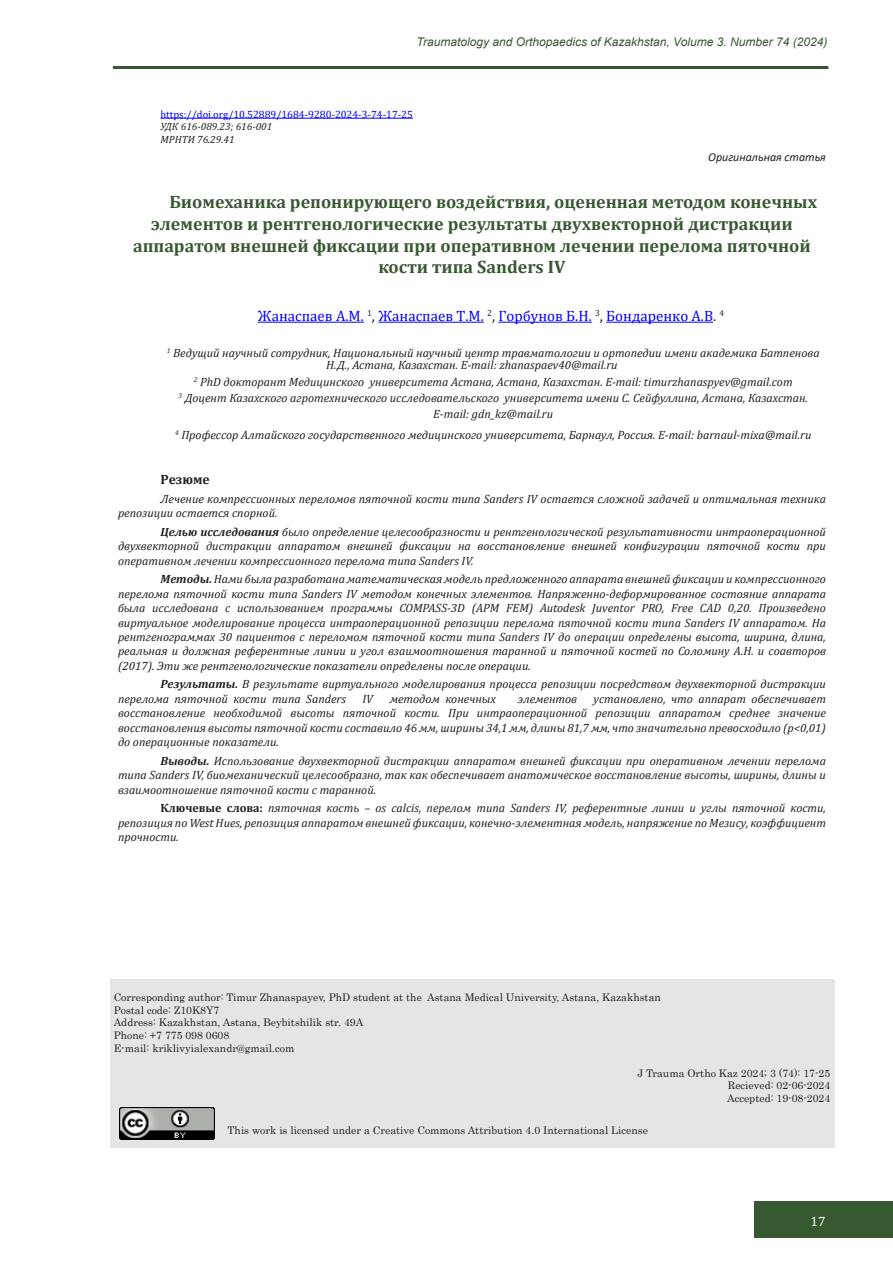
<style>
.page{position:relative;width:893px;height:1263px;background:#fff}
.page>*{position:absolute;margin:0;border:0;box-sizing:border-box;transform-origin:0 0}
.Название_статьи{font:700 18px "Cambria";color:#375931}
.ФИО_авторов{font:15px "Cambria";color:#00f}
.Резюме{font:700 13.5px "Cambria";color:#231f20}
.t1{font:13.5px "Cambria";color:#fff}
.текст_абстракта{font:italic 12px/14.4px "Cambria";color:#231f20;text-align:justify}
.должность{font:italic 12px/12px "Cambria";color:#231f20}
.t2{font:italic 12px "Arial";color:#375931}
.Вид_статьи{font:italic 12px "Calibri";color:#231f20}
.корресп{font:10.5px "Century";color:#231f20}
.МРНТИ{font:10.5px "Cambria";color:#00f}
.МРНТИ-2{font:italic 10.5px "Cambria";color:#231f20}
.s1{color:#231f20}
.s2{font-weight:700}
.s3{font-weight:700;font-style:normal}
</style>
<div class="page">
<div style="left:754px;top:1202px;width:139px;height:36px;background:#375931"></div>
<hr style="left:113px;top:66px;width:715px;height:3px;background:#375931">
<div style="left:111px;top:979px;width:724px;height:168px;background:#e4e5e7"></div>
<hr style="left:161px;top:118px;width:252px;height:1px;background:#00f">
<hr style="left:258px;top:322px;width:106px;height:1px;background:#00f">
<hr style="left:378px;top:322px;width:106px;height:1px;background:#00f">
<hr style="left:498px;top:322px;width:94px;height:1px;background:#00f">
<hr style="left:606px;top:322px;width:107px;height:1px;background:#00f">
<img style="left:120px;top:1107px;width:94px;height:33px">
<p class="t2" style="left:417px;top:34px;width:412px">Traumatology and Orthopаedics of Kazakhstan, Volume 3. Number 74 (2024)</p>
<p class="МРНТИ" style="left:161px;top:108px;width:254px">https://doi.org/10.52889/1684-9280-2024-3-74-17-25</p>
<p class="МРНТИ-2" style="left:161px;top:119px;width:113px">УДК 616-089.23; 616-001</p>
<p class="МРНТИ-2" style="left:161px;top:132px;width:76px">МРНТИ 76.29.41</p>
<p class="Вид_статьи" style="left:708px;top:149px;width:119px">Оригинальная статья</p>
<p class="Название_статьи" style="left:169px;top:189px;width:649px">Биомеханика репонирующего воздействия, оцененная методом конечных</p>
<p class="Название_статьи" style="left:151px;top:211px;width:643px">элементов и рентгенологические результаты двухвекторной дистракции</p>
<p class="Название_статьи" style="left:133px;top:233px;width:679px">аппаратом внешней фиксации при оперативном лечении перелома пяточной</p>
<p class="Название_статьи" style="left:378px;top:254px;width:189px">кости типа Sanders IV</p>
<p class="ФИО_авторов" style="left:258px;top:307px;width:468px">Жанаспаев А.М. <sup>1</sup><span class="s1">,</span> Жанаспаев Т.М. <sup>2</sup><span class="s1">,</span> Горбунов Б.Н. <sup>3</sup><span class="s1">,</span> Бондаренко А.В<span class="s1">.</span> <sup>4</sup></p>
<p class="должность" style="left:326px;top:347px;width:495px;text-indent:-159px"><sup>1</sup> Ведущий научный сотрудник, Национальный научный центр травматологии и ортопедии имени академика Батпенова<br>Н.Д., Астана, Казахстан. E-mail: zhanaspaev40@mail.ru</p>
<p class="должность" style="left:194px;top:375px;width:600px"><sup>2</sup> PhD докторант Медицинского университета Астана, Астана, Казахстан. E-mail: timurzhanaspyev@gmail.com</p>
<p class="должность" style="left:179px;top:391px;width:631px"><sup>3</sup> Доцент Казахского агротехнического исследовательского университета имени С. Сейфуллина, Астана, Казахстан.</p>
<p class="должность" style="left:433px;top:407px;width:121px">E-mail: gdn_kz@mail.ru</p>
<p class="должность" style="left:175px;top:428px;width:638px"><sup>4</sup> Профессор Алтайского государственного медицинского университета, Барнаул, Россия. E-mail: barnaul-mixa@mail.ru</p>
<p class="Резюме" style="left:161px;top:470px;width:51px">Резюме</p>
<p class="текст_абстракта" style="left:118px;top:491px;width:709px;text-indent:43px">Лечение компрессионных переломов пяточной кости типа Sanders IV остается сложной задачей и оптимальная техника репозиции остается спорной.</p>
<p class="текст_абстракта" style="left:118px;top:524px;width:709px;text-indent:43px"><span class="s2">Целью исследования</span> было определение целесообразности и рентгенологической результативности интраоперационной двухвекторной дистракции аппаратом внешней фиксации на восстановление внешней конфигурации пяточной кости при оперативном лечении компрессионного перелома типа Sanders IV.</p>
<p class="текст_абстракта" style="left:118px;top:571px;width:709px;text-indent:43px"><span class="s2">Методы.</span> Нами была разработана математическая модель предложенного аппарата внешней фиксации и компрессионного перелома пяточной кости типа Sanders IV методом конечных элементов. Напряженно-деформированное состояние аппарата была исследована с использованием программы COMPASS-3D (АРМ FEM) Autodesk Juventor PRO, Free CAD 0,20. Произведено виртуальное моделирование процесса интраоперационной репозиции перелома пяточной кости типа Sanders IV аппаратом. На рентгенограммах 30 пациентов с переломом пяточной кости типа Sanders IV до операции определены высота, ширина, длина, реальная и должная референтные линии и угол взаимоотношения таранной и пяточной костей по Соломину А.Н. и соавторов (2017). Эти же рентгенологические показатели определены после операции.</p>
<p class="текст_абстракта" style="left:118px;top:677px;width:709px;text-indent:43px"><span class="s2">Результаты.</span> В результате виртуального моделирования процесса репозиции посредством двухвекторной дистракции перелома пяточной кости типа Sanders</p>
<p class="текст_абстракта" style="left:118px;top:691px;width:709px;text-indent:476px">установлено, что аппарат обеспечивает восстановление необходимой высоты пяточной кости. При интраоперационной репозиции аппаратом среднее значение восстановления высоты пяточной кости составило 46 мм, ширины 34,1 мм, длины 81,7 мм, что значительно превосходило (р&lt;0,01) до операционные показатели.</p>
<p class="текст_абстракта" style="left:118px;top:753px;width:709px;text-indent:43px"><span class="s2">Выводы.</span> Использование двухвекторной дистракции аппаратом внешней фиксации при оперативном лечении перелома типа Sanders IV, биомеханический целесообразно, так как обеспечивает анатомическое восстановление высоты, ширины, длины и взаимоотношение пяточной кости с таранной.</p>
<p class="текст_абстракта" style="left:118px;top:800px;width:709px;text-indent:43px"><span class="s3">Ключевые слова:</span> пяточная кость – os calcis, перелом типа Sanders IV, референтные линии и углы пяточной кости, репозиция по West Hues, репозиция аппаратом внешней фиксации, конечно-элементная модель, напряжение по Мезису, коэффициент прочности.</p>
<p class="текст_абстракта" style="left:362px;top:691px;width:12px">IV</p>
<p class="текст_абстракта" style="left:390px;top:691px;width:108px">методом конечных</p>
<p class="текст_абстракта" style="left:518px;top:691px;width:61px">элементов</p>
<p class="корресп" style="left:114px;top:988px;width:549px">Corresponding author: Timur Zhanaspayev, PhD student at the Astana Medical University, Astana, Kazakhstan</p>
<p class="корресп" style="left:114px;top:1001px;width:107px">Postal code: Z10K8Y7</p>
<p class="корресп" style="left:114px;top:1014px;width:251px">Address: Kazakhstan, Astana, Beybitshilik str. 49A</p>
<p class="корресп" style="left:114px;top:1026px;width:117px">Phone: +7 775 098 0608</p>
<p class="корресп" style="left:114px;top:1039px;width:182px">E-mail: kriklivyialexandr@gmail.com</p>
<p class="корресп" style="left:637px;top:1064px;width:194px">J Trauma Ortho Kaz 2024; 3 (74): 17-25</p>
<p class="корресп" style="left:728px;top:1077px;width:104px">Recieved: 02-06-2024</p>
<p class="корресп" style="left:727px;top:1089px;width:105px">Accepted: 19-08-2024</p>
<p class="корресп" style="left:228px;top:1122px;width:422px">This work is licensed under a Creative Commons Attribution 4.0 International License</p>
<p class="t1" style="left:811px;top:1213px;width:17px">17</p>
</div>
